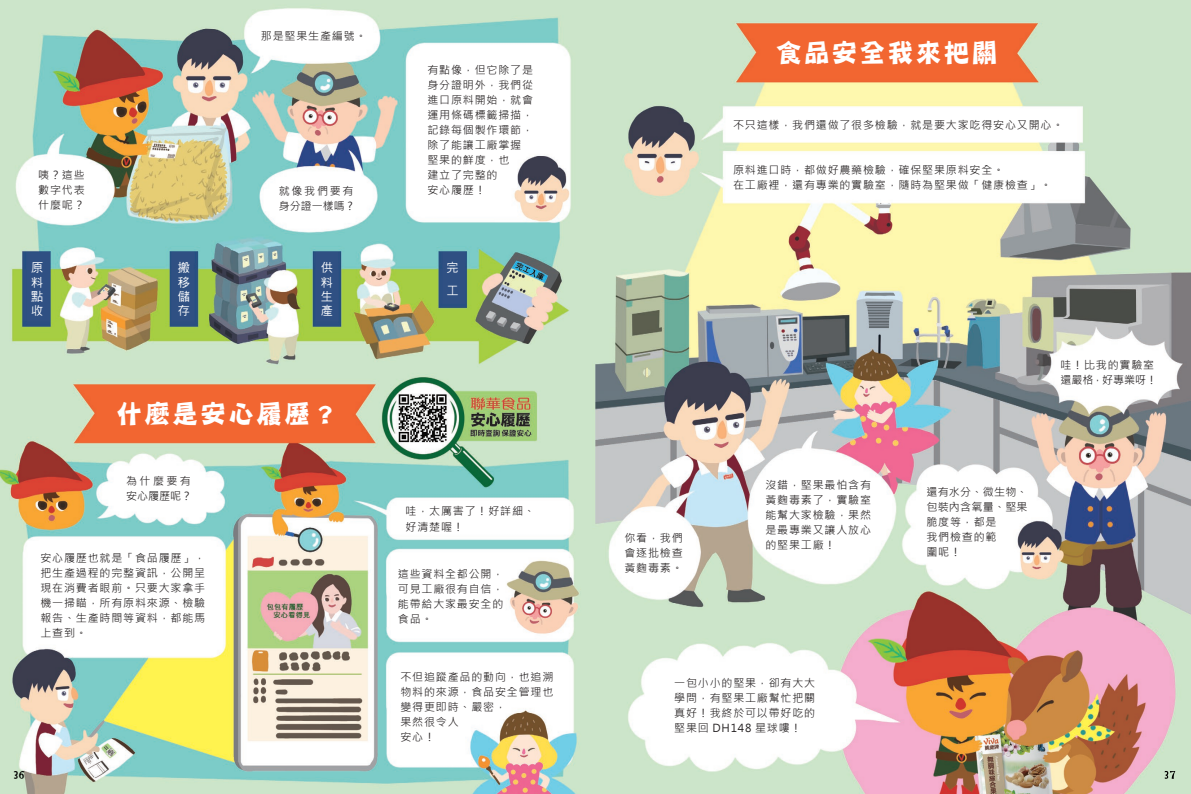
<style>
.page{position:relative;width:1191px;height:794px;background:#fff}
.page>*{position:absolute;margin:0;border:0;box-sizing:border-box;transform-origin:0 0}
.t1{font:26px "DF Ping Ju Std W7";letter-spacing:.075em;color:#fff}
.t2{font:12px/14.4px "DF Hei Md HK BF";color:#fff;text-align:justify}
.t3{font:11px/15px "Microsoft Jheng Hei";letter-spacing:.075em;color:#231f20;text-align:justify}
.t4{font:11px/15px "Microsoft Jheng Hei";letter-spacing:.025em;color:#231f20}
.t5{font:10px "ARCHRISTY";color:#000}
</style>
<div class="page">
<img style="left:0;top:0;width:1191px;height:794px">
<svg style="left:1164px;top:771px;width:11px;height:8px"></svg>
<p class="t3" style="left:38px;top:168px;width:48px">咦？這些</p>
<p class="t3" style="left:38px;top:183px;width:48px">數字代表</p>
<p class="t3" style="left:38px;top:198px;width:48px">什麼呢？</p>
<p class="t3" style="left:261px;top:28px;width:107px">那是堅果生產編號。</p>
<p class="t3" style="left:427px;top:62px;width:107px">有點像，但它除了是</p>
<p class="t3" style="left:427px;top:77px;width:107px">身分證明外，我們從</p>
<p class="t3" style="left:427px;top:92px;width:107px">進口原料開始，就會</p>
<p class="t3" style="left:427px;top:107px;width:107px">運用條碼標籤掃描，</p>
<p class="t3" style="left:427px;top:122px;width:107px">記錄每個製作環節，</p>
<p class="t3" style="left:427px;top:137px;width:95px">除了能讓工廠掌握</p>
<p class="t3" style="left:427px;top:152px;width:83px">堅果的鮮度，也</p>
<p class="t3" style="left:427px;top:167px;width:72px">建立了完整的</p>
<p class="t3" style="left:279px;top:184px;width:76px">就像我們要有</p>
<p class="t3" style="left:427px;top:182px;width:60px">安心履歷！</p>
<p class="t3" style="left:279px;top:199px;width:76px">身分證一樣嗎 ?</p>
<p class="t2" style="left:31px;top:260px;width:13px">原料點收</p>
<p class="t2" style="left:178px;top:260px;width:13px">搬移儲存</p>
<p class="t2" style="left:321px;top:260px;width:13px">供料生產</p>
<p class="t2" style="left:446px;top:256px;width:13px;line-height:22.8px">完工</p>
<p class="t1" style="left:116px;top:399px;width:223px">什麼是安心履歷？</p>
<p class="t3" style="left:126px;top:473px;width:66px">為什麼要有</p>
<p class="t3" style="left:126px;top:488px;width:67px">安心履歷呢？</p>
<p class="t3" style="left:40px;top:550px;width:166px">安心履歷也就是「食品履歷」，</p>
<p class="t3" style="left:40px;top:565px;width:166px">把生產過程的完整資訊，公開呈</p>
<p class="t3" style="left:40px;top:580px;width:166px">現在消費者眼前。只要大家拿手</p>
<p class="t3" style="left:40px;top:595px;width:166px">機一掃瞄，所有原料來源、檢驗</p>
<p class="t3" style="left:40px;top:610px;width:166px">報告、生產時間等資料，都能馬</p>
<p class="t3" style="left:40px;top:625px;width:48px">上查到。</p>
<p class="t5" style="left:14px;top:769px;width:12px">36</p>
<p class="t3" style="left:405px;top:504px;width:131px">哇，太厲害了！好詳細、</p>
<p class="t3" style="left:405px;top:519px;width:60px">好清楚喔！</p>
<p class="t3" style="left:398px;top:566px;width:107px">這些資料全都公開，</p>
<p class="t3" style="left:398px;top:581px;width:107px">可見工廠很有自信，</p>
<p class="t3" style="left:398px;top:596px;width:107px">能帶給大家最安全的</p>
<p class="t3" style="left:398px;top:611px;width:36px">食品。</p>
<p class="t3" style="left:400px;top:669px;width:154px">不但追蹤產品的動向，也追溯</p>
<p class="t3" style="left:400px;top:684px;width:154px">物料的來源，食品安全管理也</p>
<p class="t3" style="left:400px;top:699px;width:107px">變得更即時、嚴密，</p>
<p class="t3" style="left:400px;top:714px;width:60px">果然很令人</p>
<p class="t3" style="left:400px;top:729px;width:36px">安心！</p>
<p class="t1" style="left:775px;top:39px;width:223px">食品安全我來把關</p>
<p class="t3" style="left:733px;top:117px;width:332px">不只這樣，我們還做了很多檢驗，就是要大家吃得安心又開心。</p>
<p class="t3" style="left:733px;top:162px;width:273px">原料進口時，都做好農藥檢驗，確保堅果原料安全。</p>
<p class="t3" style="left:733px;top:177px;width:320px">在工廠裡，還有專業的實驗室，隨時為堅果做「健康檢查」。</p>
<p class="t3" style="left:624px;top:530px;width:60px">你看，我們</p>
<p class="t3" style="left:624px;top:545px;width:60px">會逐批檢查</p>
<p class="t3" style="left:624px;top:560px;width:60px">黃麴毒素。</p>
<p class="t3" style="left:1060px;top:358px;width:95px">哇！比我的實驗室</p>
<p class="t3" style="left:1060px;top:373px;width:98px">還嚴格，好專業呀！</p>
<p class="t3" style="left:765px;top:477px;width:107px">沒錯，堅果最怕含有黃麴毒素了，實驗室能幫大家檢驗，果然是最專業又讓人放心的堅果工廠！</p>
<p class="t4" style="left:926px;top:484px;width:103px">還有水分、微生物、包裝內含氧量、堅果脆度等，都是<br>我們檢查的範<br>圍呢！</p>
<p class="t3" style="left:674px;top:675px;width:143px">一包小小的堅果，卻有大大</p>
<p class="t3" style="left:674px;top:690px;width:143px">學問，有堅果工廠幫忙把關</p>
<p class="t3" style="left:674px;top:705px;width:143px">真好！我終於可以帶好吃的</p>
<p class="t3" style="left:674px;top:720px;width:129px">堅果回 DH148 星球嘍！</p>
</div>
